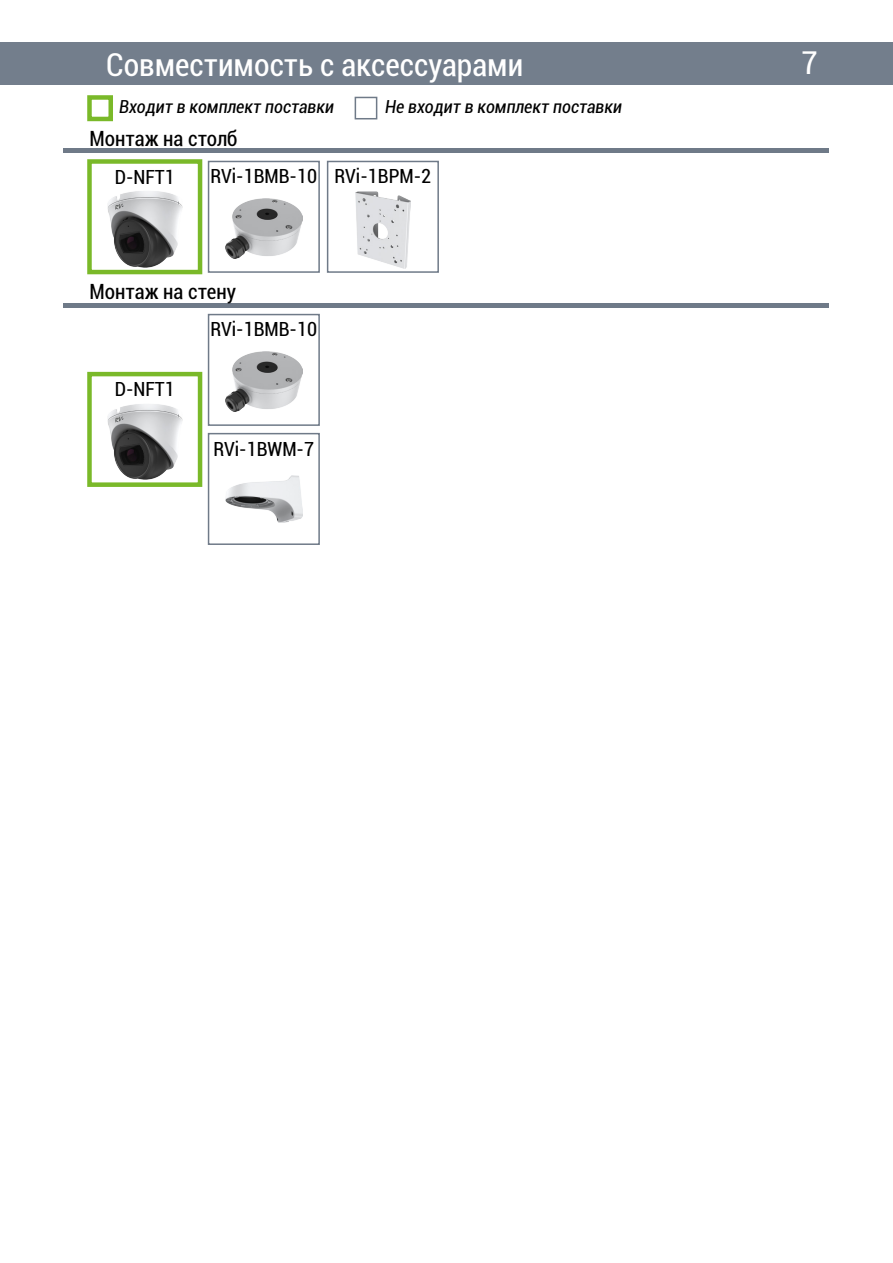
<style>
.page{position:relative;width:893px;height:1263px;background:#fff}
.page>*{position:absolute;margin:0;border:0;box-sizing:border-box;transform-origin:0 0}
.t1{font:condensed 31.5px "Roboto";color:#fff}
.t2{font:condensed 21px "Roboto";color:#000}
.t3{font:condensed 19.5px "Roboto";color:#000}
.t4{font:italic condensed 18px "Roboto";color:#000}
</style>
<div class="page">
<div style="left:0;top:43px;width:893px;height:42px;background:#737e8c"></div>
<hr style="left:64px;top:149px;width:765px;height:4px;background:#6f7a88">
<hr style="left:64px;top:303px;width:765px;height:4px;background:#6f7a88">
<div style="left:327px;top:161px;width:112px;height:112px;border:2px solid #6f7a88"></div>
<img style="left:355px;top:192px;width:55px;height:76px">
<div style="left:87px;top:372px;width:115px;height:115px;border:4px solid #7ab929"></div>
<img style="left:107px;top:404px;width:75px;height:76px">
<div style="left:87px;top:159px;width:115px;height:115px;border:4px solid #7ab929"></div>
<img style="left:107px;top:191px;width:75px;height:76px">
<div style="left:208px;top:161px;width:112px;height:112px;border:2px solid #6f7a88"></div>
<img style="left:226px;top:198px;width:76px;height:60px">
<div style="left:208px;top:433px;width:112px;height:112px;border:2px solid #6f7a88"></div>
<img style="left:226px;top:475px;width:76px;height:48px">
<div style="left:208px;top:314px;width:112px;height:112px;border:2px solid #6f7a88"></div>
<img style="left:226px;top:351px;width:76px;height:60px">
<div style="left:87px;top:95px;width:26px;height:26px;border:4px solid #7ab929"></div>
<div style="left:355px;top:97px;width:22px;height:22px;border:2px solid #6f7a88"></div>
<h1 class="t1" style="left:106px;top:43px;width:419px">Совместимость с аксессуарами</h1>
<h1 class="t1" style="left:801px;top:41px;width:18px">7</h1>
<p class="t4" style="left:119px;top:95px;width:216px">Входит в комплект поставки</p>
<p class="t4" style="left:385px;top:94px;width:239px">Не входит в комплект поставки</p>
<p class="t2" style="left:89px;top:124px;width:149px">Монтаж на столб</p>
<p class="t3" style="left:115px;top:163px;width:62px">D-NFT1</p>
<p class="t3" style="left:210px;top:163px;width:108px">RVi-1BMB-10</p>
<p class="t3" style="left:335px;top:163px;width:98px">RVi-1BPM-2</p>
<p class="t2" style="left:89px;top:277px;width:148px">Монтаж на стену</p>
<p class="t3" style="left:115px;top:376px;width:62px">D-NFT1</p>
<p class="t3" style="left:210px;top:316px;width:108px">RVi-1BMB-10</p>
<p class="t3" style="left:213px;top:435px;width:102px">RVi-1BWM-7</p>
</div>
